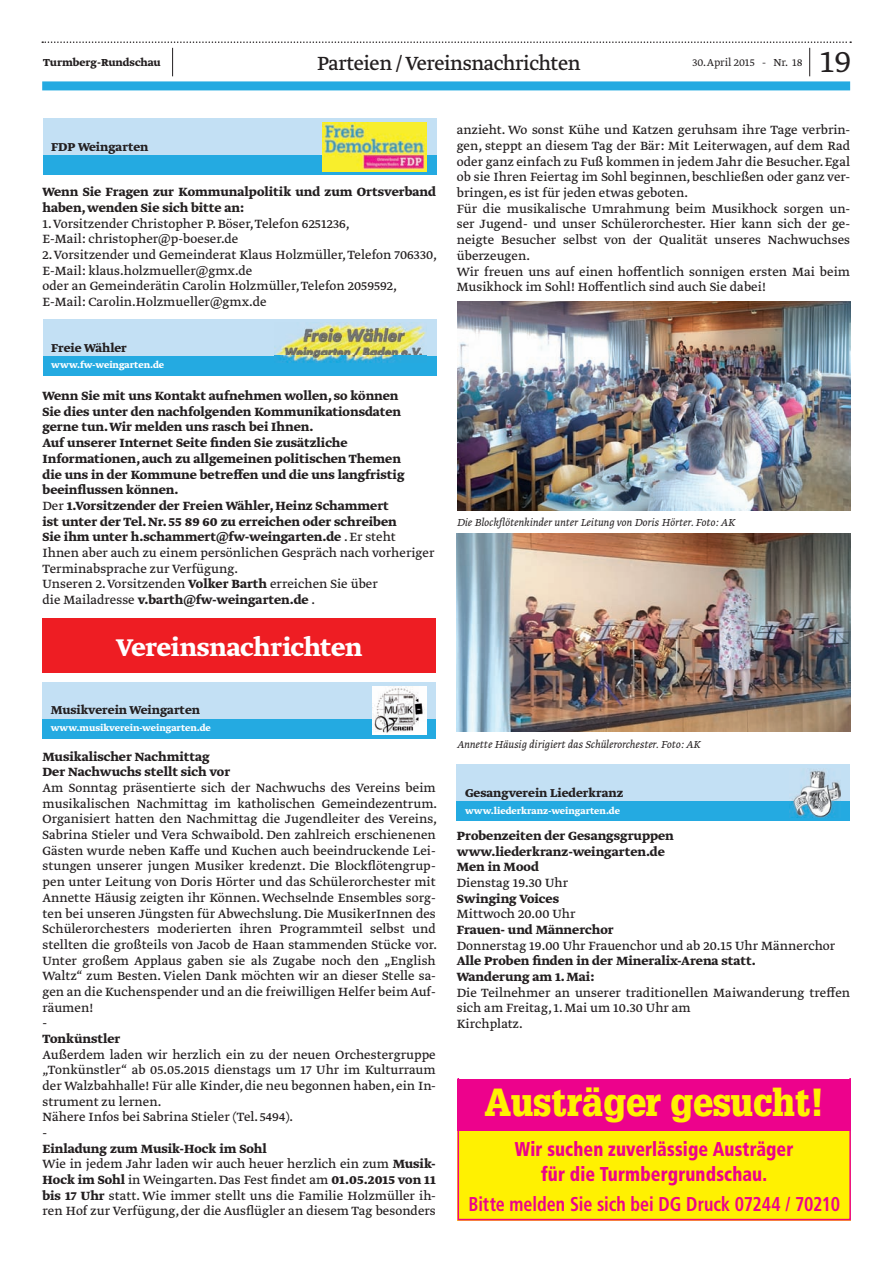
<style>
.page{position:relative;width:893px;height:1263px;background:#fff}
.page>*{position:absolute;margin:0;border:0;box-sizing:border-box;transform-origin:0 0}
.t1{font:900 38.25px "Glypha LT";color:#fff101;scale:.9 1}
.t2{font:300 36px "Greta Text Std";color:#231f20}
.t3{font:700 28.5px "Greta Text Std";letter-spacing:-.01em;color:#fff}
.t4{font:22.5px "Greta Text Std";letter-spacing:-.02em;color:#231f20}
.t5{font:900 condensed 19.95px/25px "Frutiger";letter-spacing:.005em;color:#ed028c;text-align:center;scale:.9 1}
.t6{font:700 condensed 19.95px "Frutiger";letter-spacing:-.005em;color:#ed028c;scale:.9 1}
.t7{font:14.1px/15.8px "Greta Text Std Regular Min";color:#231f20}
.t8{font:700 14.1px/15.8px "Greta Text Std";color:#231f20}
.t9{font:700 13.5px "Greta Text Std";color:#231f20}
.t10{font:italic 300 12px "Greta Text Std";color:#231f20}
.t11{font:700 12px "Greta Text Std";color:#231f20}
.t12{font:300 12px "Greta Text Std";color:#231f20}
.t13{font:700 10.5px "Greta Text Std";color:#fff}
.s1{font-family:"Greta Text Std Regular Min";font-weight:400}
.s2{font-family:"Greta Text Std";font-weight:700}
</style>
<div class="page">
<div style="left:42px;top:81px;width:808px;height:9px;background:#24aae1"></div>
<svg style="left:42px;top:41px;width:809px;height:35px"></svg>
<div style="left:43px;top:319px;width:393px;height:57px;background:#c3e0f4"></div>
<div style="left:43px;top:356px;width:393px;height:20px;background:#24aae1"></div>
<img style="left:275px;top:323px;width:152px;height:39px">
<div style="left:43px;top:118px;width:393px;height:57px;background:#c3e0f4"></div>
<div style="left:43px;top:155px;width:393px;height:20px;background:#24aae1"></div>
<img style="left:323px;top:123px;width:103px;height:48px">
<div style="left:43px;top:682px;width:393px;height:57px;background:#c3e0f4"></div>
<div style="left:43px;top:719px;width:393px;height:20px;background:#24aae1"></div>
<img style="left:373px;top:686px;width:53px;height:48px">
<div style="left:43px;top:618px;width:393px;height:54px;background:#ee1d23"></div>
<div style="left:457px;top:764px;width:393px;height:57px;background:#c3e0f4"></div>
<div style="left:457px;top:801px;width:393px;height:20px;background:#24aae1"></div>
<img style="left:789px;top:770px;width:52px;height:47px">
<img style="left:457px;top:301px;width:393px;height:209px">
<img style="left:457px;top:533px;width:393px;height:199px">
<svg style="left:458px;top:1079px;width:393px;height:141px;background:#f89536"></svg>
<p class="t11" style="left:43px;top:56px;width:119px">Turmberg-Rundschau</p>
<h3 class="t4" style="left:317px;top:50px;width:265px">Parteien / Vereinsnachrichten</h3>
<p class="t12" style="left:692px;top:56px;width:112px">30. April 2015 - Nr. 18</p>
<h2 class="t2" style="left:820px;top:41px;width:32px">19</h2>
<p class="t9" style="left:51px;top:139px;width:99px">FDP Weingarten</p>
<p class="t8" style="left:43px;top:185px;width:395px">Wenn Sie Fragen zur Kommunalpolitik und zum Ortsverband haben, wenden Sie sich bitte an:</p>
<p class="t7" style="left:43px;top:216px;width:309px">1. Vorsitzender Christopher P. Böser, Telefon 6251236,<br>E-Mail: christopher@p-boeser.de</p>
<p class="t7" style="left:43px;top:248px;width:396px">2. Vorsitzender und Gemeinderat Klaus Holzmüller, Telefon 706330, E-Mail: klaus.holzmueller@gmx.de<br>oder an Gemeinderätin Carolin Holzmüller, Telefon 2059592, E-Mail: Carolin.Holzmueller@gmx.de</p>
<p class="t9" style="left:51px;top:340px;width:77px">Freie Wähler</p>
<p class="t13" style="left:51px;top:359px;width:114px">www.fw-weingarten.de</p>
<p class="t8" style="left:43px;top:389px;width:363px">Wenn Sie mit uns Kontakt aufnehmen wollen, so können Sie dies unter den nachfolgenden Kommunikationsdaten gerne tun. Wir melden uns rasch bei Ihnen.<br>Auf unserer Internet Seite finden Sie zusätzliche Informationen, auch zu allgemeinen politischen Themen die uns in der Kommune betreffen und die uns langfristig beeinflussen können.<br><span class="s1">Der</span> 1.Vorsitzender der Freien Wähler, Heinz Schammert ist unter der Tel. Nr. 55 89 60 zu erreichen oder schreiben Sie ihm unter h.schammert@fw-weingarten.de <span class="s1">. Er steht</span></p>
<p class="t7" style="left:43px;top:545px;width:393px">Ihnen aber auch zu einem persönlichen Gespräch nach vorheriger<br>Terminabsprache zur Verfügung.<br>Unseren 2. Vorsitzenden <span class="s2">Volker Barth</span> erreichen Sie über</p>
<p class="t8" style="left:43px;top:592px;width:274px"><span class="s1">die Mailadresse</span> v.barth@fw-weingarten.de <span class="s1">.</span></p>
<h3 class="t3" style="left:116px;top:630px;width:248px">Vereinsnachrichten</h3>
<p class="t9" style="left:51px;top:702px;width:151px">Musikverein Weingarten</p>
<p class="t13" style="left:51px;top:722px;width:162px">www.musikverein-weingarten.de</p>
<p class="t8" style="left:43px;top:749px;width:189px">Musikalischer Nachmittag<br>Der Nachwuchs stellt sich vor</p>
<p class="t7" style="left:43px;top:781px;width:396px">Am Sonntag präsentierte sich der Nachwuchs des Vereins beim musikalischen Nachmittag im katholischen Gemeindezentrum.<br>Organisiert hatten den Nachmittag die Jugendleiter des Vereins, Sabrina Stieler und Vera Schwaibold. Den zahlreich erschienenen Gästen wurde neben Kaffe und Kuchen auch beeindruckende Lei&shy;stungen unserer jungen Musiker kredenzt. Die Blockflötengrup&shy;pen unter Leitung von Doris Hörter und das Schülerorchester mit Annette Häusig zeigten ihr Können. Wechselnde Ensembles sorg&shy;ten bei unseren Jüngsten für Abwechslung. Die MusikerInnen des Schülerorchesters moderierten ihren Programmteil selbst und stellten die großteils von Jacob de Haan stammenden Stücke vor.<br>Unter großem Applaus gaben sie als Zugabe noch den „English Waltz“ zum Besten. Vielen Dank möchten wir an dieser Stelle sa&shy;gen an die Kuchenspender und an die freiwilligen Helfer beim Auf&shy;räumen!<br>-</p>
<p class="t8" style="left:43px;top:1031px;width:79px">Tonkünstler</p>
<p class="t7" style="left:43px;top:1047px;width:395px">Außerdem laden wir herzlich ein zu der neuen Orchestergruppe „Tonkünstler“ ab 05.05.2015 dienstags um 17 Uhr im Kulturraum der Walzbahhalle! Für alle Kinder, die neu begonnen haben, ein In&shy;strument zu lernen.<br>Nähere Infos bei Sabrina Stieler (Tel. 5494).<br>-</p>
<p class="t8" style="left:43px;top:1141px;width:226px">Einladung zum Musik-Hock im Sohl</p>
<p class="t7" style="left:43px;top:1157px;width:395px;text-align:justify">Wie in jedem Jahr laden wir auch heuer herzlich ein zum <span class="s2">Musik-Hock im Sohl</span> in Weingarten. Das Fest findet am <span class="s2">01.05.2015 von 11 bis 17 Uhr</span> statt. Wie immer stellt uns die Familie Holzmüller ih&shy;ren Hof zur Verfügung, der die Ausflügler an diesem Tag besonders</p>
<p class="t7" style="left:457px;top:123px;width:395px">anzieht. Wo sonst Kühe und Katzen geruhsam ihre Tage verbrin&shy;gen, steppt an diesem Tag der Bär: Mit Leiterwagen, auf dem Rad oder ganz einfach zu Fuß kommen in jedem Jahr die Besucher. Egal ob sie Ihren Feiertag im Sohl beginnen, beschließen oder ganz ver&shy;bringen, es ist für jeden etwas geboten.<br>Für die musikalische Umrahmung beim Musikhock sorgen un&shy;ser Jugend- und unser Schülerorchester. Hier kann sich der ge&shy;neigte Besucher selbst von der Qualität unseres Nachwuchses überzeugen.<br>Wir freuen uns auf einen hoffentlich sonnigen ersten Mai beim Musikhock im Sohl! Hoffentlich sind auch Sie dabei!</p>
<p class="t10" style="left:457px;top:515px;width:280px">Die Blockflötenkinder unter Leitung von Doris Hörter. Foto: AK</p>
<p class="t10" style="left:457px;top:737px;width:245px">Annette Häusig dirigiert das Schülerorchester. Foto: AK</p>
<p class="t9" style="left:465px;top:785px;width:160px">Gesangverein Liederkranz</p>
<p class="t13" style="left:465px;top:804px;width:156px">www.liederkranz-weingarten.de</p>
<p class="t8" style="left:457px;top:828px;width:219px">Probenzeiten der Gesangsgruppen www.liederkranz-weingarten.de<br>Men in Mood</p>
<p class="t7" style="left:457px;top:875px;width:113px">Dienstag 19.30 Uhr</p>
<p class="t8" style="left:457px;top:891px;width:104px">Swinging Voices</p>
<p class="t7" style="left:457px;top:907px;width:120px">Mittwoch 20.00 Uhr</p>
<p class="t8" style="left:457px;top:922px;width:158px">Frauen- und Männerchor</p>
<p class="t7" style="left:457px;top:938px;width:380px">Donnerstag 19.00 Uhr Frauenchor und ab 20.15 Uhr Männerchor</p>
<p class="t8" style="left:457px;top:954px;width:300px">Alle Proben finden in der Mineralix-Arena statt.<br>Wanderung am 1. Mai:</p>
<p class="t7" style="left:457px;top:985px;width:395px">Die Teilnehmer an unserer traditionellen Maiwanderung treffen sich am Freitag, 1. Mai um 10.30 Uhr am<br>Kirchplatz.</p>
<h1 class="t1" style="left:485px;top:1079px;width:379px">Austräger gesucht!</h1>
<h3 class="t5" style="left:515px;top:1136px;width:311px">Wir suchen zuverlässige Austräger für die Turmbergrundschau.</h3>
<h3 class="t6" style="left:468px;top:1192px;width:414px">Bitte melden Sie sich bei DG Druck 07244 / 70210</h3>
</div>
